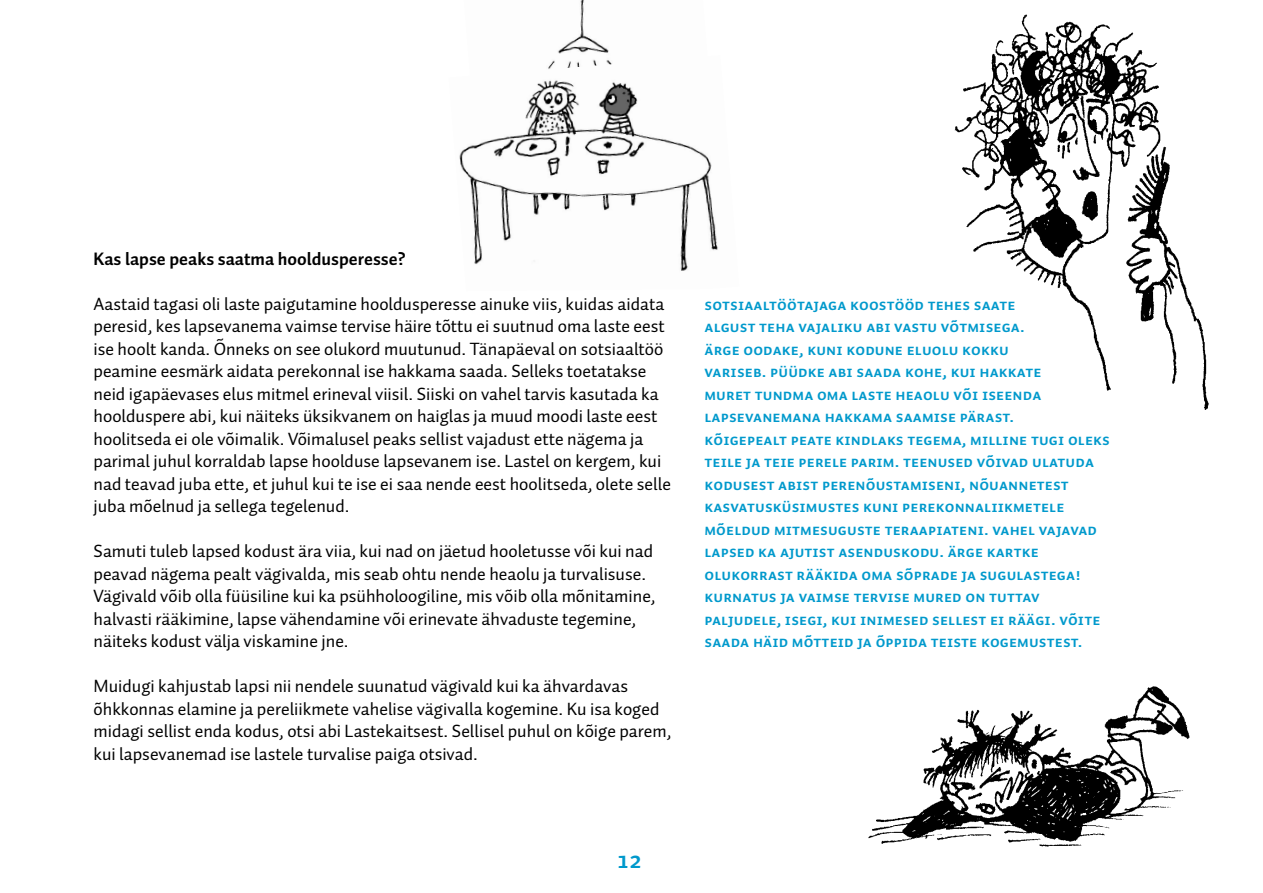
<style>
.page{position:relative;width:1263px;height:893px;background:#fff}
.page>*{position:absolute;margin:0;border:0;box-sizing:border-box;transform-origin:0 0}
.t1{font:23.25px "Auto Pro Bold Small Caps";color:#09c}
.t2{font:18px/22.5px "Auto Pro";color:#000}
.t3{font:700 18px "Auto Pro";color:#000}
.t4{font:15.75px/22.5px "Auto Pro Bold Small Caps";letter-spacing:.01em;color:#09c}
</style>
<div class="page">
<img style="left:557px;top:0;width:52px;height:54px">
<img style="left:954px;top:14px;width:255px;height:396px">
<img style="left:868px;top:686px;width:322px;height:161px">
<img style="left:459px;top:59px;width:259px;height:212px">
<p class="t3" style="left:94px;top:246px;width:313px">Kas lapse peaks saatma hooldusperesse?</p>
<p class="t2" style="left:94px;top:292px;width:579px">Aastaid tagasi oli laste paigutamine hooldusperesse ainuke viis, kuidas aidata peresid, kes lapsevanema vaimse tervise häire tõttu ei suutnud oma laste eest ise hoolt kanda. Õnneks on see olukord muutunud. Tänapäeval on sotsiaaltöö peamine eesmärk aidata perekonnal ise hakkama saada. Selleks toetatakse neid igapäevases elus mitmel erineval viisil. Siiski on vahel tarvis kasutada ka hoolduspere abi, kui näiteks üksikvanem on haiglas ja muud moodi laste eest hoolitseda ei ole võimalik. Võimalusel peaks sellist vajadust ette nägema ja parimal juhul korraldab lapse hoolduse lapsevanem ise. Lastel on kergem, kui nad teavad juba ette, et juhul kui te ise ei saa nende eest hoolitseda, olete selle juba mõelnud ja sellega tegelenud.</p>
<p class="t2" style="left:94px;top:540px;width:564px">Samuti tuleb lapsed kodust ära viia, kui nad on jäetud hooletusse või kui nad peavad nägema pealt vägivalda, mis seab ohtu nende heaolu ja turvalisuse.<br>Vägivald võib olla füüsiline kui ka psühholoogiline, mis võib olla mõnitamine, halvasti rääkimine, lapse vähendamine või erinevate ähvaduste tegemine, näiteks kodust välja viskamine jne.</p>
<p class="t2" style="left:94px;top:675px;width:580px">Muidugi kahjustab lapsi nii nendele suunatud vägivald kui ka ähvardavas õhkkonnas elamine ja pereliikmete vahelise vägivalla kogemine. Ku isa koged midagi sellist enda kodus, otsi abi Lastekaitsest. Sellisel puhul on kõige parem, kui lapsevanemad ise lastele turvalise paiga otsivad.</p>
<p class="t4" style="left:704px;top:293px;width:407px">sotsiaaltöötajaga koostööd tehes saate<br>algust teha vajaliku abi vastu võtmisega.<br>ärge oodake, kuni kodune eluolu kokku<br>variseb. püüdke abi saada kohe, kui hakkate<br>muret tundma oma laste heaolu või iseenda lapsevanemana hakkama saamise pärast.<br>kõigepealt peate kindlaks tegema, milline tugi oleks teile ja teie perele parim. teenused võivad ulatuda kodusest abist perenõustamiseni, nõuannetest kasvatusküsimustes kuni perekonnaliikmetele mõeldud mitmesuguste teraapiateni. vahel vajavad lapsed ka ajutist asenduskodu. ärge kartke olukorrast rääkida oma sõprade ja sugulastega! kurnatus ja vaimse tervise mured on tuttav paljudele, isegi, kui inimesed sellest ei räägi. võite saada häid mõtteid ja õppida teiste kogemustest.</p>
<p class="t1" style="left:617px;top:844px;width:26px">12</p>
</div>
